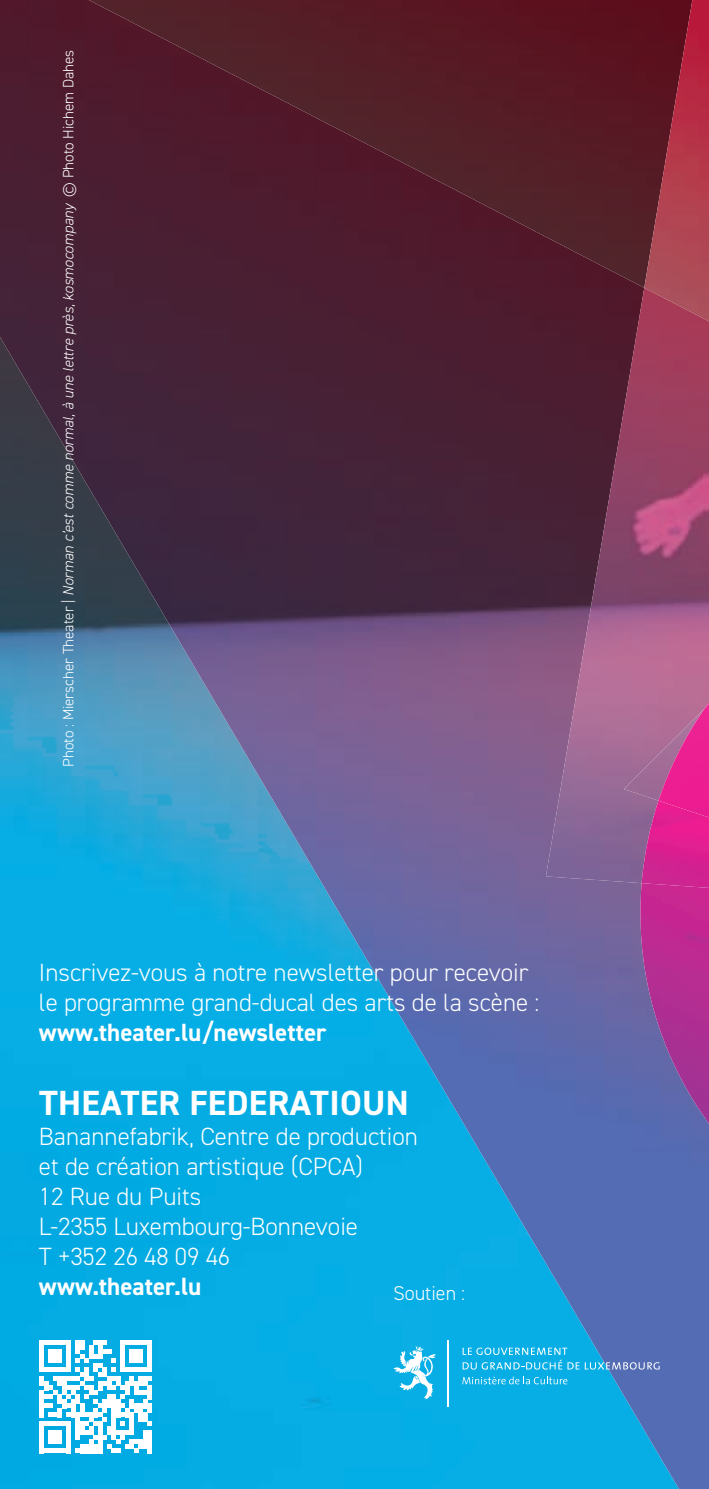
<style>
.page{position:relative;width:709px;height:1489px;background:#fff}
.page>*{position:absolute;margin:0;border:0;box-sizing:border-box;transform-origin:0 0}
.t1{font:700 35px "DIN2014";letter-spacing:.01em;color:#fff}
.t2{font:300 25px/30px "DIN2014";color:#fff}
.t3{font:700 25px "DIN2014";color:#fff}
.t4{font:300 20px "DIN2014";color:#fff}
.t5{font:italic 300 15px "DIN2014";color:#fff}
.s1{font-style:normal}
</style>
<div class="page">
<img style="left:0;top:0;width:709px;height:1488px">
<img style="left:644px;top:0;width:65px;height:288px">
<img style="left:546px;top:288px;width:163px;height:595px">
<img style="left:624px;top:709px;width:17px;height:91px">
<img style="left:640px;top:883px;width:69px;height:240px">
<img style="left:641px;top:702px;width:68px;height:185px">
<img style="left:658px;top:704px;width:51px;height:113px">
<svg style="left:462px;top:1347px;width:117px;height:22px;background:#34bcea"></svg>
<svg style="left:585px;top:1361px;width:74px;height:8px"></svg>
<svg style="left:462px;top:1376px;width:105px;height:8px"></svg>
<hr style="left:447px;top:1339px;width:1px;height:67px;background:#fff">
<svg style="left:393px;top:1346px;width:43px;height:53px"></svg>
<svg style="left:39px;top:1340px;width:113px;height:112px"></svg>
<p class="t5" style="left:59px;top:767px;width:719px;rotate:-90deg"><span class="s1">Photo : Mierscher Theater |</span> Norman c’est comme normal, à une lettre près, kosmocompany <span class="s1">© Photo Hichem Dahes</span></p>
<p class="t2" style="left:39px;top:957px;width:502px">Inscrivez-vous à notre newsletter pour recevoir le programme grand-ducal des arts de la scène :</p>
<p class="t3" style="left:39px;top:1016px;width:289px">www.theater.lu/newsletter</p>
<h1 class="t1" style="left:39px;top:1079px;width:371px">THEATER FEDERATIOUN</h1>
<p class="t2" style="left:39px;top:1121px;width:380px">Banannefabrik, Centre de production et de création artistique (CPCA)<br>12 Rue du Puits<br>L-2355 Luxembourg-Bonnevoie<br>T +352 26 48 09 46</p>
<p class="t3" style="left:39px;top:1270px;width:164px">www.theater.lu</p>
<p class="t4" style="left:393px;top:1281px;width:73px">Soutien :</p>
</div>
